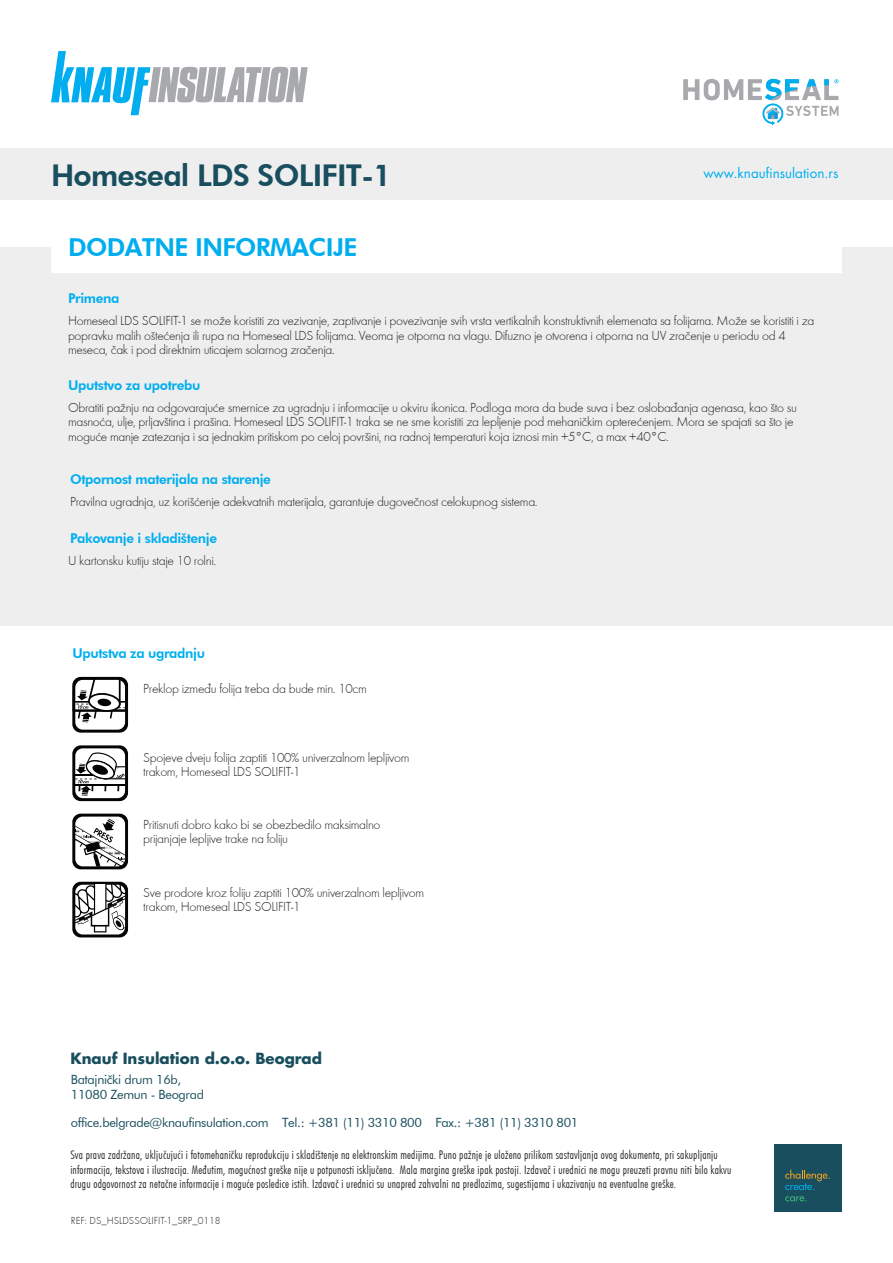
<style>
.page{position:relative;width:893px;height:1263px;background:#fff}
.page>*{position:absolute;margin:0;border:0;box-sizing:border-box;transform-origin:0 0}
.t1{font:800 30px "Futura BT";letter-spacing:-.025em;color:#184e5d}
.t2{font:800 24.75px "Futura BT";letter-spacing:-.025em;color:#00aeef}
.t3{font:700 15px "Futura Std";color:#184e5d}
.t4{font:13.5px/14.2px "Futura TEE Ligh";letter-spacing:-.025em;color:#231f20}
.t5{font:800 13.5px "Futura BT";letter-spacing:-.025em;color:#00aeef}
.t6{font:13.5px "Futura Std";color:#00aeef}
.t7{font:12.75px/14.4px "Futura BT";letter-spacing:-.025em;color:#184e5d}
.t8{font:12px/14.4px "Futura Light Cond";letter-spacing:.02em;color:#231f20}
.t9{font:10.5px "Futura TEE Ligh";color:#231f20}
</style>
<div class="page">
<div style="left:0;top:247px;width:893px;height:379px;background:#eeeeef"></div>
<div style="left:51px;top:221px;width:791px;height:51px;background:#fff"></div>
<svg style="left:51px;top:51px;width:257px;height:64px"></svg>
<div style="left:0;top:149px;width:893px;height:51px;background:#eeeeef"></div>
<div style="left:774px;top:1144px;width:68px;height:68px;background:#184e5d"></div>
<svg style="left:785px;top:1170px;width:45px;height:20px"></svg>
<svg style="left:785px;top:1196px;width:22px;height:5px"></svg>
<svg style="left:72px;top:882px;width:56px;height:55px"></svg>
<svg style="left:72px;top:677px;width:56px;height:56px"></svg>
<svg style="left:72px;top:745px;width:56px;height:56px"></svg>
<svg style="left:72px;top:814px;width:56px;height:55px"></svg>
<svg style="left:683px;top:79px;width:155px;height:46px"></svg>
<h1 class="t1" style="left:51px;top:157px;width:342px">Homeseal LDS SOLIFIT-1</h1>
<h2 class="t2" style="left:68px;top:232px;width:291px">DODATNE INFORMACIJE</h2>
<p class="t6" style="left:703px;top:164px;width:137px">www.knaufinsulation.rs</p>
<p class="t5" style="left:68px;top:290px;width:53px">Primena</p>
<p class="t4" style="left:68px;top:314px;width:748px">Homeseal LDS SOLIFIT-1 se može koristiti za vezivanje, zaptivanje i povezivanje svih vrsta vertikalnih konstruktivnih elemenata sa folijama. Može se koristiti i za popravku malih oštećenja ili rupa na Homeseal LDS folijama. Veoma je otporna na vlagu. Difuzno je otvorena i otporna na UV zračenje u periodu od 4 meseca, čak i pod direktnim uticajem solarnog zračenja.</p>
<p class="t5" style="left:68px;top:377px;width:134px">Uputstvo za upotrebu</p>
<p class="t4" style="left:68px;top:401px;width:730px">Obratiti pažnju na odgovarajuće smernice za ugradnju i informacije u okviru ikonica. Podloga mora da bude suva i bez oslobađanja agenasa, kao što su masnoća, ulje, prljavština i prašina. Homeseal LDS SOLIFIT-1 traka se ne sme koristiti za lepljenje pod mehaničkim opterećenjem. Mora se spajati sa što je moguće manje zatezanja i sa jednakim pritiskom po celoj površini, na radnoj temperaturi koja iznosi min +5°C, a max +40°C.</p>
<p class="t5" style="left:70px;top:471px;width:202px">Otpornost materijala na starenje</p>
<p class="t4" style="left:70px;top:495px;width:469px">Pravilna ugradnja, uz korišćenje adekvatnih materijala, garantuje dugovečnost celokupnog sistema.</p>
<p class="t5" style="left:70px;top:529px;width:149px">Pakovanje i skladištenje</p>
<p class="t4" style="left:68px;top:553px;width:150px">U kartonsku kutiju staje 10 rolni.</p>
<p class="t5" style="left:72px;top:645px;width:134px">Uputstva za ugradnju</p>
<p class="t4" style="left:143px;top:682px;width:225px">Preklop između folija treba da bude min. 10cm</p>
<p class="t4" style="left:143px;top:750px;width:268px">Spojeve dveju folija zaptiti 100% univerzalnom lepljivom trakom, Homeseal LDS SOLIFIT-1</p>
<p class="t4" style="left:143px;top:817px;width:239px">Pritisnuti dobro kako bi se obezbedilo maksimalno prijanjaje lepljive trake na foliju</p>
<p class="t4" style="left:143px;top:885px;width:282px">Sve prodore kroz foliju zaptiti 100% univerzalnom lepljivom trakom, Homeseal LDS SOLIFIT-1</p>
<p class="t3" style="left:70px;top:1048px;width:253px">Knauf Insulation d.o.o. Beograd</p>
<p class="t7" style="left:71px;top:1072px;width:135px">Batajnički drum 16b,<br>11080 Zemun - Beograd</p>
<p class="t7" style="left:71px;top:1115px;width:509px">office.belgrade@knaufinsulation.com Tel.: +381 (11) 3310 800 Fax.: +381 (11) 3310 801</p>
<p class="t8" style="left:70px;top:1148px;width:662px">Sva prava zadržana, uključujući i fotomehaničku reprodukciju i skladištenje na elektronskim medijima. Puno pažnje je uloženo prilikom sastavljanja ovog dokumenta, pri sakupljanju informacija, tekstova i ilustracija. Međutim, mogućnost greške nije u potpunosti isključena. Mala margina greške ipak postoji. Izdavač i urednici ne mogu preuzeti pravnu niti bilo kakvu drugu odgovornost za netačne informacije i moguće posledice istih. Izdavač i urednici su unapred zahvalni na predlozima, sugestijama i ukazivanju na eventualne greške.</p>
<p class="t9" style="left:71px;top:1214px;width:151px">REF: DS_HSLDSSOLIFIT-1_SRP_0118</p>
</div>
